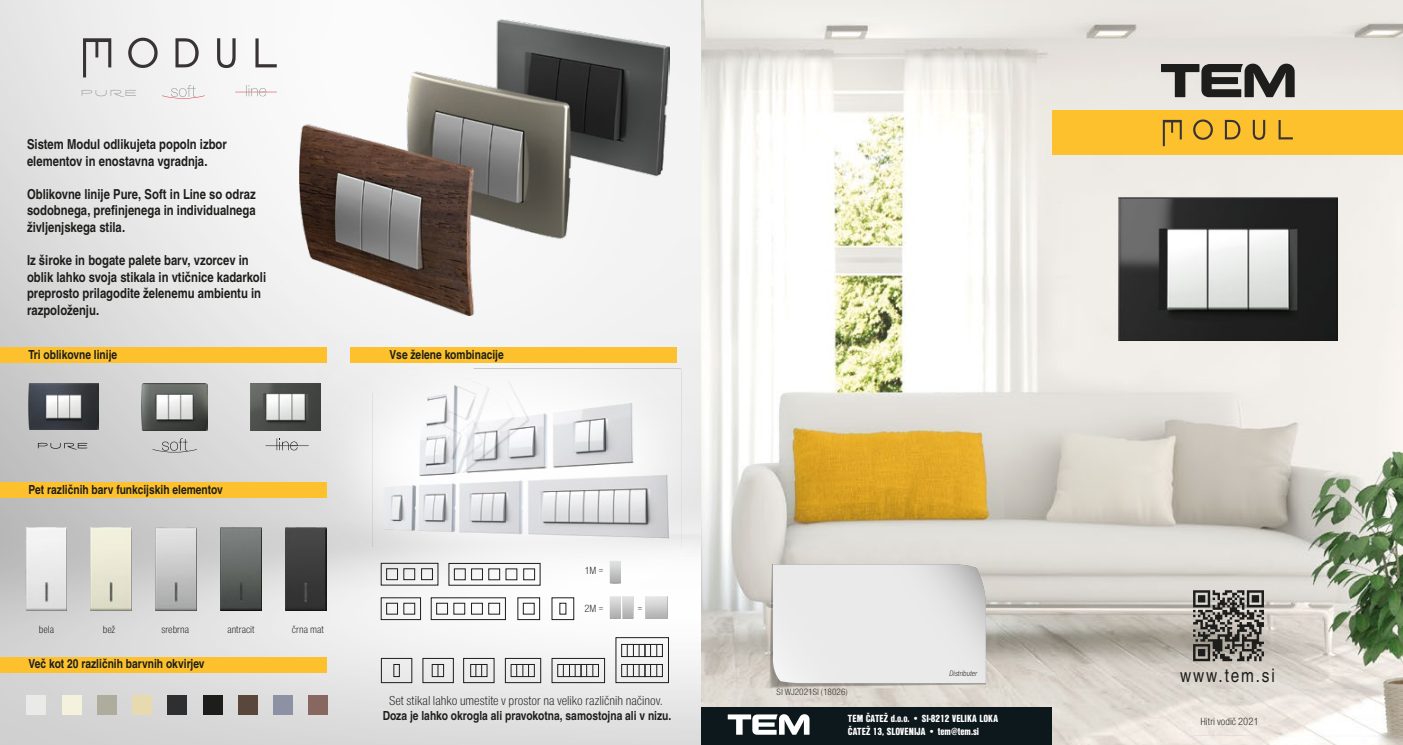
<style>
.page{position:relative;width:1403px;height:745px;background:#fff}
.page>*{position:absolute;margin:0;border:0;box-sizing:border-box;transform-origin:0 0}
.t1{font:18.75px "Nimbus San Con L";letter-spacing:.1em;color:#1d1d1b}
.t2{font:700 13.75px/16.5px "Nimbus San Con L";color:#1d1d1b}
.t3{font:700 12.5px "Nimbus San Con L";color:#1d1d1b}
.t4{font:300 12.5px "Nimbus San Con L";color:#1d1d1b}
.t5{font:900 10px/12.5px "Nimbus San Con L";color:#fff}
.t6{font:300 10px "Nimbus San Con L";color:#1d1d1b}
.t7{font:300 8.75px "Nimbus San Con L";color:#1d1d1b}
.t8{font:italic 300 7.5px "Nimbus San Con L";color:#1d1d1b}
</style>
<div class="page">
<img style="left:700px;top:0;width:702px;height:744px">
<img style="left:0;top:0;width:700px;height:744px">
<img style="left:316px;top:334px;width:391px;height:253px">
<svg style="left:768px;top:564px;width:217px;height:124px;background:#e4e3e3"></svg>
<div style="left:1052px;top:110px;width:350px;height:44px;background:#fcc12c"></div>
<img style="left:29px;top:383px;width:69px;height:46px">
<img style="left:250px;top:383px;width:70px;height:46px">
<img style="left:141px;top:383px;width:67px;height:46px">
<svg style="left:1160px;top:61px;width:134px;height:36px;background:#797874"></svg>
<svg style="left:1162px;top:119px;width:130px;height:27px"></svg>
<div style="left:701px;top:706px;width:351px;height:38px;background:#0d181c"></div>
<svg style="left:83px;top:38px;width:194px;height:39px"></svg>
<svg style="left:82px;top:90px;width:54px;height:7px"></svg>
<hr style="left:235px;top:92px;width:42px;height:1px;background:#e7363b">
<svg style="left:246px;top:85px;width:20px;height:11px"></svg>
<svg style="left:162px;top:85px;width:43px;height:14px"></svg>
<svg style="left:38px;top:442px;width:49px;height:7px"></svg>
<hr style="left:265px;top:445px;width:44px;height:1px;background:#1d1d1b">
<svg style="left:276px;top:438px;width:22px;height:12px"></svg>
<svg style="left:152px;top:438px;width:45px;height:15px"></svg>
<div style="left:26px;top:695px;width:20px;height:19px;background:#eaebe9"></div>
<div style="left:273px;top:695px;width:20px;height:19px;background:#8c92a4"></div>
<div style="left:238px;top:695px;width:20px;height:19px;background:#5a473b"></div>
<div style="left:203px;top:695px;width:19px;height:19px;background:#1d1d1b"></div>
<div style="left:167px;top:695px;width:20px;height:19px;background:#2e2f30"></div>
<div style="left:132px;top:695px;width:20px;height:19px;background:#e7dab1"></div>
<div style="left:97px;top:695px;width:20px;height:19px;background:#aeac9d"></div>
<div style="left:62px;top:695px;width:19px;height:19px;background:#f4f1dc"></div>
<div style="left:308px;top:695px;width:20px;height:19px;background:#896761"></div>
<svg style="left:727px;top:714px;width:82px;height:20px"></svg>
<img style="left:300px;top:20px;width:369px;height:295px">
<div style="left:432px;top:663px;width:12px;height:13px;border:1px solid #1d1d1b"></div>
<svg style="left:437px;top:663px;width:1px;height:13px"></svg>
<div style="left:381px;top:657px;width:31px;height:25px;border:1px solid #1d1d1b"></div>
<div style="left:463px;top:657px;width:31px;height:25px;border:1px solid #1d1d1b"></div>
<div style="left:470px;top:663px;width:17px;height:13px;border:1px solid #1d1d1b"></div>
<svg style="left:475px;top:663px;width:7px;height:13px"></svg>
<div style="left:505px;top:657px;width:36px;height:25px;border:1px solid #1d1d1b"></div>
<svg style="left:516px;top:664px;width:13px;height:12px"></svg>
<div style="left:551px;top:657px;width:54px;height:25px;border:1px solid #1d1d1b"></div>
<div style="left:557px;top:663px;width:24px;height:13px;border:1px solid #1d1d1b"></div>
<svg style="left:563px;top:664px;width:13px;height:12px"></svg>
<div style="left:581px;top:663px;width:18px;height:13px;border:1px solid #1d1d1b"></div>
<svg style="left:586px;top:664px;width:7px;height:12px"></svg>
<div style="left:621px;top:643px;width:24px;height:13px;border:1px solid #1d1d1b"></div>
<svg style="left:627px;top:644px;width:12px;height:12px"></svg>
<div style="left:644px;top:643px;width:18px;height:13px;border:1px solid #1d1d1b"></div>
<svg style="left:650px;top:644px;width:7px;height:12px"></svg>
<div style="left:615px;top:637px;width:54px;height:45px;border:1px solid #1d1d1b"></div>
<div style="left:621px;top:663px;width:24px;height:13px;border:1px solid #1d1d1b"></div>
<svg style="left:627px;top:664px;width:12px;height:12px"></svg>
<div style="left:644px;top:663px;width:18px;height:13px;border:1px solid #1d1d1b"></div>
<svg style="left:650px;top:664px;width:7px;height:12px"></svg>
<div style="left:523px;top:602px;width:11px;height:12px;border:1px solid #1d1d1b"></div>
<svg style="left:380px;top:596px;width:41px;height:23px"></svg>
<div style="left:386px;top:602px;width:12px;height:12px;border:1px solid #1d1d1b"></div>
<div style="left:403px;top:602px;width:12px;height:12px;border:1px solid #1d1d1b"></div>
<div style="left:436px;top:602px;width:12px;height:12px;border:1px solid #1d1d1b"></div>
<div style="left:471px;top:602px;width:12px;height:12px;border:1px solid #1d1d1b"></div>
<div style="left:453px;top:602px;width:12px;height:12px;border:1px solid #1d1d1b"></div>
<div style="left:488px;top:602px;width:12px;height:12px;border:1px solid #1d1d1b"></div>
<svg style="left:380px;top:562px;width:58px;height:23px"></svg>
<div style="left:386px;top:568px;width:12px;height:11px;border:1px solid #1d1d1b"></div>
<div style="left:403px;top:568px;width:12px;height:11px;border:1px solid #1d1d1b"></div>
<div style="left:421px;top:568px;width:12px;height:11px;border:1px solid #1d1d1b"></div>
<svg style="left:448px;top:562px;width:92px;height:23px"></svg>
<div style="left:523px;top:568px;width:12px;height:11px;border:1px solid #1d1d1b"></div>
<img style="left:91px;top:527px;width:41px;height:83px">
<img style="left:285px;top:527px;width:41px;height:83px">
<img style="left:25px;top:527px;width:41px;height:83px">
<img style="left:155px;top:527px;width:42px;height:83px">
<img style="left:220px;top:527px;width:41px;height:83px">
<img style="left:1118px;top:197px;width:219px;height:143px">
<img style="left:610px;top:560px;width:11px;height:23px">
<img style="left:609px;top:596px;width:24px;height:22px">
<img style="left:645px;top:596px;width:22px;height:22px">
<img style="left:362px;top:354px;width:333px;height:192px">
<div style="left:0;top:657px;width:327px;height:15px;background:#fcc12c"></div>
<div style="left:0;top:482px;width:327px;height:15px;background:#fcc12c"></div>
<div style="left:0;top:347px;width:327px;height:15px;background:#fcc12c"></div>
<div style="left:350px;top:347px;width:326px;height:15px;background:#fcc12c"></div>
<svg style="left:1193px;top:590px;width:70px;height:70px;background:#706d68"></svg>
<p class="t2" style="left:27px;top:136px;width:201px">Sistem Modul odlikujeta popoln izbor elementov in enostavna vgradnja.</p>
<p class="t2" style="left:27px;top:185px;width:230px;text-align:justify">Oblikovne linije Pure, Soft in Line so odraz sodobnega, prefinjenega in individualnega življenjskega stila.</p>
<p class="t2" style="left:27px;top:251px;width:240px">Iz široke in bogate palete barv, vzorcev in oblik lahko svoja stikala in vtičnice kadarkoli preprosto prilagodite želenemu ambientu in razpoloženju.</p>
<p class="t3" style="left:28px;top:345px;width:90px">Tri oblikovne linije</p>
<p class="t3" style="left:28px;top:480px;width:196px">Pet različnih barv funkcijskih elementov</p>
<p class="t6" style="left:39px;top:622px;width:17px">bela</p>
<p class="t6" style="left:103px;top:622px;width:14px">bež</p>
<p class="t6" style="left:162px;top:622px;width:29px">srebrna</p>
<p class="t6" style="left:227px;top:622px;width:29px">antracit</p>
<p class="t6" style="left:292px;top:622px;width:33px">črna mat</p>
<p class="t3" style="left:28px;top:654px;width:178px">Več kot 20 različnih barvnih okvirjev</p>
<p class="t3" style="left:389px;top:345px;width:116px">Vse želene kombinacije</p>
<p class="t6" style="left:584px;top:563px;width:21px">1M =</p>
<p class="t6" style="left:584px;top:600px;width:21px">2M =</p>
<p class="t6" style="left:637px;top:600px;width:7px">=</p>
<p class="t4" style="left:389px;top:690px;width:275px">Set stikal lahko umestite v prostor na veliko različnih načinov.</p>
<p class="t3" style="left:383px;top:705px;width:290px">Doza je lahko okrogla ali pravokotna, samostojna ali v nizu.</p>
<p class="t7" style="left:776px;top:685px;width:73px">SI WJ2021SI (18026)</p>
<p class="t8" style="left:949px;top:668px;width:29px">Distributer</p>
<p class="t5" style="left:848px;top:711px;width:152px">TEM ČATEŽ d.o.o. • SI-8212 VELIKA LOKA<br>ČATEŽ 13, SLOVENIJA • tem@tem.si</p>
<h1 class="t1" style="left:1180px;top:661px;width:96px">www.tem.si</h1>
<p class="t6" style="left:1200px;top:713px;width:60px">Hitri vodič 2021</p>
</div>
